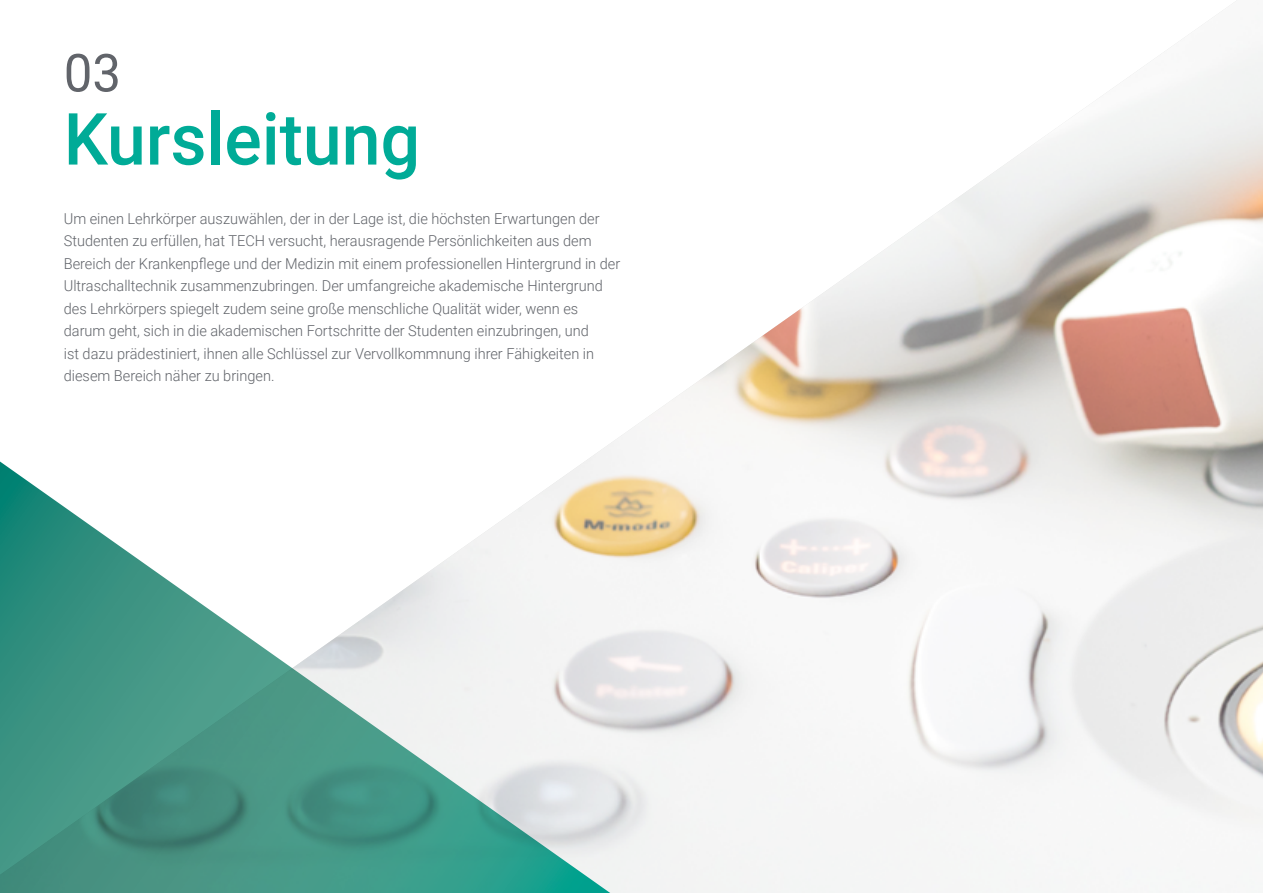
<style>
.page{position:relative;width:1263px;height:893px;background:#fff}
.page>*{position:absolute;margin:0;border:0;box-sizing:border-box;transform-origin:0 0}
.t1{font:500 72px "Roboto";color:#00ab97}
.t2{font:52.5px "Roboto";color:#61646a}
.t3{font:300 15px/22.5px "Roboto";color:#61646a}
</style>
<div class="page">
<img style="left:607px;top:0;width:656px;height:893px">
<svg style="left:0;top:446px;width:640px;height:447px"></svg>
<h2 class="t2" style="left:64px;top:36px;width:59px">03</h2>
<h1 class="t1" style="left:64px;top:89px;width:358px">Kursleitung</h1>
<p class="t3" style="left:64px;top:207px;width:558px">Um einen Lehrkörper auszuwählen, der in der Lage ist, die höchsten Erwartungen der Studenten zu erfüllen, hat TECH versucht, herausragende Persönlichkeiten aus dem Bereich der Krankenpflege und der Medizin mit einem professionellen Hintergrund in der Ultraschalltechnik zusammenzubringen. Der umfangreiche akademische Hintergrund des Lehrkörpers spiegelt zudem seine große menschliche Qualität wider, wenn es darum geht, sich in die akademischen Fortschritte der Studenten einzubringen, und<br>ist dazu prädestiniert, ihnen alle Schlüssel zur Vervollkommnung ihrer Fähigkeiten in diesem Bereich näher zu bringen.</p>
</div>
